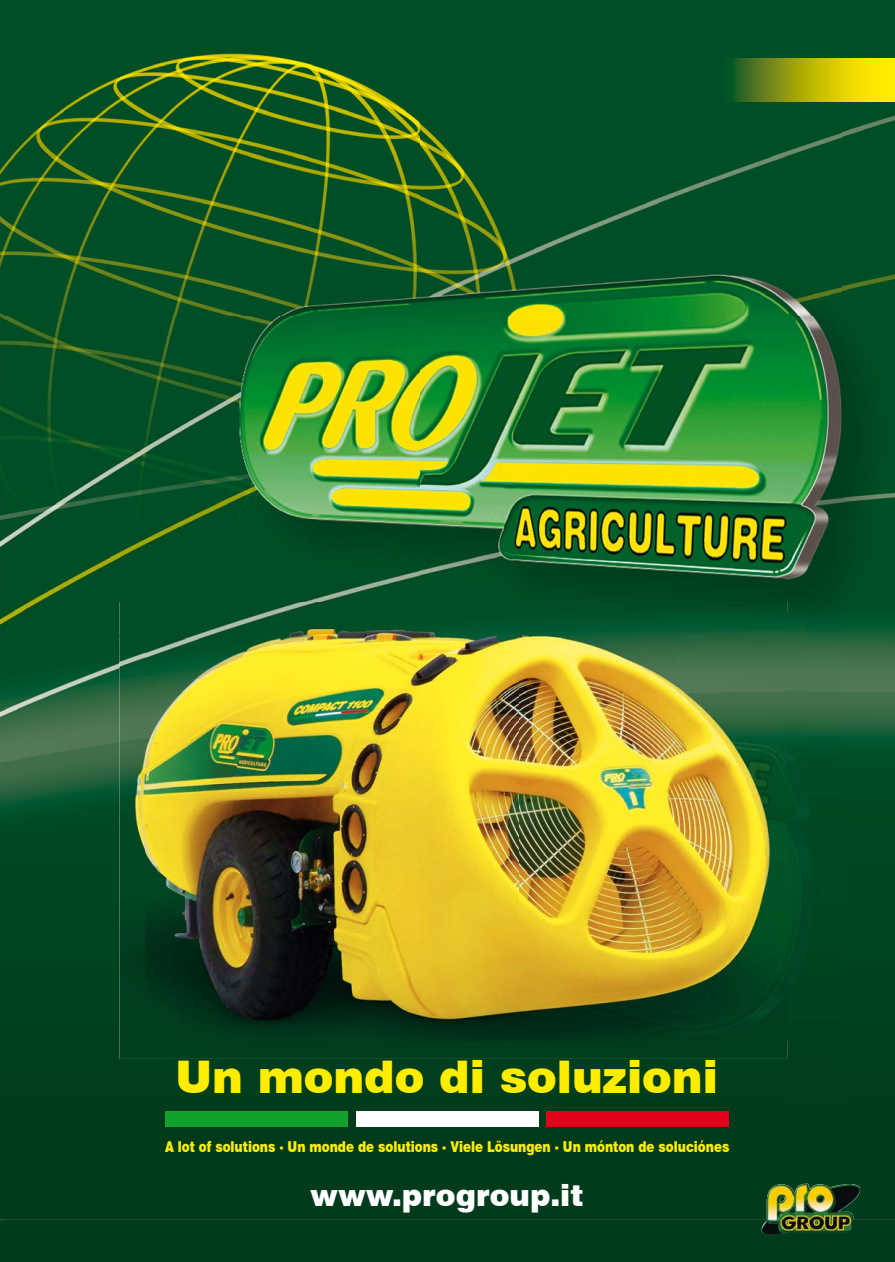
<style>
.page{position:relative;width:895px;height:1262px;background:#fff}
.page>*{position:absolute;margin:0;border:0;box-sizing:border-box;transform-origin:0 0}
.t1{font:900 45px "Swiss 721 BT";color:#ffed00}
.t2{font:900 30px "Swiss 721 BT";color:#fff}
.t3{font:900 15px "Swiss 721 BT";color:#ffed00;scale:.8 1}
</style>
<div class="page">
<img style="left:0;top:0;width:842px;height:635px">
<img style="left:842px;top:0;width:51px;height:1219px">
<img style="left:0;top:635px;width:156px;height:584px">
<img style="left:790px;top:635px;width:53px;height:584px">
<div style="left:156px;top:1040px;width:634px;height:179px;background:#003c1b"></div>
<div style="left:0;top:1221px;width:893px;height:41px;background:#003c1b"></div>
<img style="left:0;top:1219px;width:893px;height:2px">
<img style="left:779px;top:1183px;width:73px;height:18px">
<img style="left:783px;top:1183px;width:25px;height:14px">
<img style="left:720px;top:59px;width:173px;height:42px">
<img style="left:171px;top:612px;width:633px;height:428px">
<img style="left:119px;top:602px;width:667px;height:51px">
<img style="left:119px;top:652px;width:52px;height:407px">
<img style="left:170px;top:1039px;width:616px;height:20px">
<div style="left:165px;top:1111px;width:183px;height:15px;background:#12a12e"></div>
<div style="left:356px;top:1111px;width:182px;height:15px;background:#fff"></div>
<div style="left:546px;top:1111px;width:182px;height:15px;background:#e2001a"></div>
<h1 class="t1" style="left:175px;top:1050px;width:543px">Un mondo di soluzioni</h1>
<p class="t3" style="left:165px;top:1138px;width:706px">A lot of solutions - Un monde de solutions - Viele Lösungen - Un mónton de soluciónes</p>
<h2 class="t2" style="left:310px;top:1177px;width:275px">www.progroup.it</h2>
</div>
